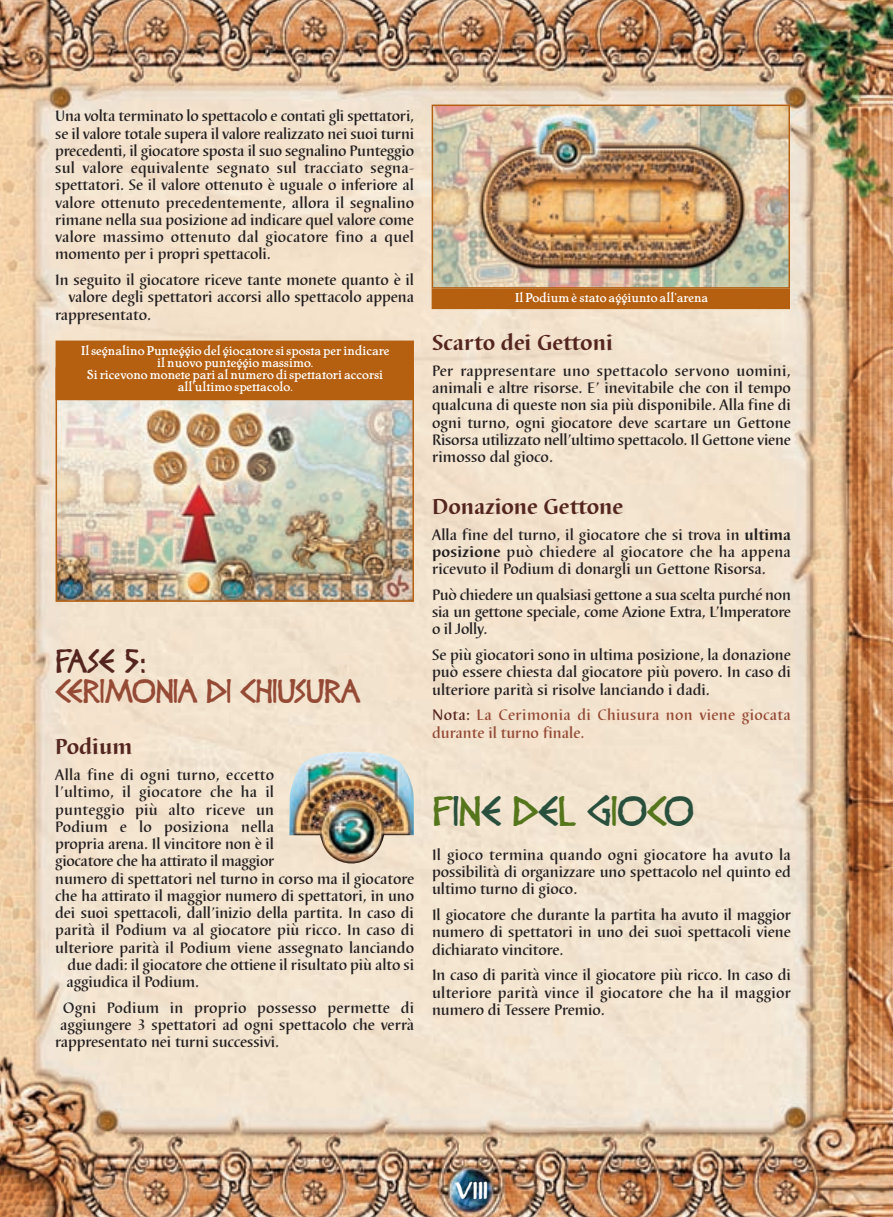
<style>
.page{position:relative;width:893px;height:1217px;background:#fff}
.page>*{position:absolute;margin:0;border:0;box-sizing:border-box;transform-origin:0 0}
.t1{font:37.5px "Diogenes";color:#56761c}
.t2{font:30px "Diogenes";color:#954a35}
.t3{font:30px "Diogenes";color:#54251e}
.t4{font:700 22.5px "Barbedor T";color:#54251e}
.t5{font:22.5px "Justinian 2";color:#fff}
.t6{font:500 15.75px/17.2px "Barbedor T";letter-spacing:-.005em;color:#231f20;text-align:justify}
.t7{font:500 15.75px "Barbedor T";letter-spacing:.015em;color:#231f20}
.t8{font:500 15.75px/17.2px "Barbedor T";letter-spacing:.02em;color:#954a35}
.t9{font:12.75px/12px "Cheboygan";color:#fff;text-align:center}
.s1{font-weight:700}
.s2{color:#54251e}
.s3{color:#28503d}
</style>
<div class="page">
<img style="left:0;top:0;width:893px;height:1217px">
<p class="t6" style="left:55px;top:109px;width:360px">Una volta terminato lo spettacolo e contati gli spettatori, se il valore totale supera il valore realizzato nei suoi turni precedenti, il giocatore sposta il suo segnalino Punteggio sul valore equivalente segnato sul tracciato segna&shy;spettatori. Se il valore ottenuto è uguale o inferiore al valore ottenuto precedentemente, allora il segnalino rimane nella sua posizione ad indicare quel valore come valore massimo ottenuto dal giocatore fino a quel momento per i propri spettacoli.</p>
<p class="t6" style="left:55px;top:273px;width:360px">In seguito il giocatore riceve tante monete quanto è il</p>
<p class="t6" style="left:68px;top:290px;width:347px">valore degli spettatori accorsi allo spettacolo appena</p>
<p class="t6" style="left:55px;top:307px;width:97px">rappresentato.</p>
<p class="t9" style="left:81px;top:346px;width:310px">Il segnalino Punteggio del giocatore si sposta per indicare il nuovo punteggio massimo.<br>Si ricevono monete pari al numero di spettatori accorsi all'ultimo spettacolo.</p>
<h2 class="t3" style="left:55px;top:645px;width:93px">FASE 5:</h2>
<h2 class="t2" style="left:55px;top:675px;width:306px">CERIMONIA DI CHIUSURA</h2>
<h3 class="t4" style="left:55px;top:737px;width:78px">Podium</h3>
<p class="t7" style="left:55px;top:768px;width:220px">Alla fine di ogni turno, eccetto</p>
<p class="t7" style="left:55px;top:785px;width:220px">l’ultimo, il giocatore che ha il</p>
<p class="t7" style="left:55px;top:803px;width:220px">punteggio più alto riceve un</p>
<p class="t7" style="left:55px;top:820px;width:220px">Podium e lo posiziona nella</p>
<p class="t6" style="left:55px;top:837px;width:220px">propria arena. Il vincitore non è il</p>
<p class="t6" style="left:55px;top:854px;width:220px">giocatore che ha attirato il maggior</p>
<p class="t6" style="left:55px;top:871px;width:360px">numero di spettatori nel turno in corso ma il giocatore</p>
<p class="t6" style="left:55px;top:888px;width:360px">che ha attirato il maggior numero di spettatori, in uno</p>
<p class="t6" style="left:55px;top:906px;width:360px">dei suoi spettacoli, dall’inizio della partita. In caso di</p>
<p class="t6" style="left:55px;top:923px;width:360px">parità il Podium va al giocatore più ricco. In caso di</p>
<p class="t6" style="left:55px;top:940px;width:360px">ulteriore parità il Podium viene assegnato lanciando</p>
<p class="t6" style="left:68px;top:957px;width:348px">due dadi: il giocatore che ottiene il risultato più alto si</p>
<p class="t6" style="left:66px;top:975px;width:134px">aggiudica il Podium.</p>
<p class="t7" style="left:63px;top:1001px;width:353px">Ogni Podium in proprio possesso permette di</p>
<p class="t6" style="left:60px;top:1018px;width:355px">aggiungere 3 spettatori ad ogni spettacolo che verrà</p>
<p class="t6" style="left:55px;top:1035px;width:225px">rappresentato nei turni successivi.</p>
<p class="t9" style="left:515px;top:292px;width:195px">Il Podium è stato aggiunto all'arena</p>
<h3 class="t4" style="left:432px;top:333px;width:182px">Scarto dei Gettoni</h3>
<p class="t6" style="left:432px;top:364px;width:360px">Per rappresentare uno spettacolo servono uomini, animali e altre risorse. E’ inevitabile che con il tempo qualcuna di queste non sia più disponibile. Alla fine di ogni turno, ogni giocatore deve scartare un Gettone Risorsa utilizzato nell’ultimo spettacolo. Il Gettone viene rimosso dal gioco.</p>
<h3 class="t4" style="left:432px;top:497px;width:193px">Donazione Gettone</h3>
<p class="t6" style="left:432px;top:527px;width:360px">Alla fine del turno, il giocatore che si trova in <span class="s1">ultima posizione</span> può chiedere al giocatore che ha appena ricevuto il Podium di donargli un Gettone Risorsa.</p>
<p class="t6" style="left:432px;top:587px;width:360px">Può chiedere un qualsiasi gettone a sua scelta purché non sia un gettone speciale, come Azione Extra, L’Imperatore o il Jolly.</p>
<p class="t6" style="left:432px;top:648px;width:360px">Se più giocatori sono in ultima posizione, la donazione può essere chiesta dal giocatore più povero. In caso di ulteriore parità si risolve lanciando i dadi.</p>
<p class="t8" style="left:432px;top:708px;width:360px"><span class="s2">Nota:</span> La Cerimonia di Chiusura non viene giocata durante il turno finale.</p>
<h1 class="t1" style="left:432px;top:791px;width:263px">F<span class="s3">I</span>N<span class="s3">E</span> D<span class="s3">E</span>L <span class="s3">G</span>I<span class="s3">O</span>C<span class="s3">O</span></h1>
<p class="t6" style="left:432px;top:847px;width:360px">Il gioco termina quando ogni giocatore ha avuto la possibilità di organizzare uno spettacolo nel quinto ed ultimo turno di gioco.</p>
<p class="t6" style="left:432px;top:908px;width:360px">Il giocatore che durante la partita ha avuto il maggior numero di spettatori in uno dei suoi spettacoli viene dichiarato vincitore.</p>
<p class="t6" style="left:432px;top:968px;width:360px">In caso di parità vince il giocatore più ricco. In caso di ulteriore parità vince il giocatore che ha il maggior numero di Tessere Premio.</p>
<h3 class="t5" style="left:455px;top:1176px;width:37px">8</h3>
</div>
